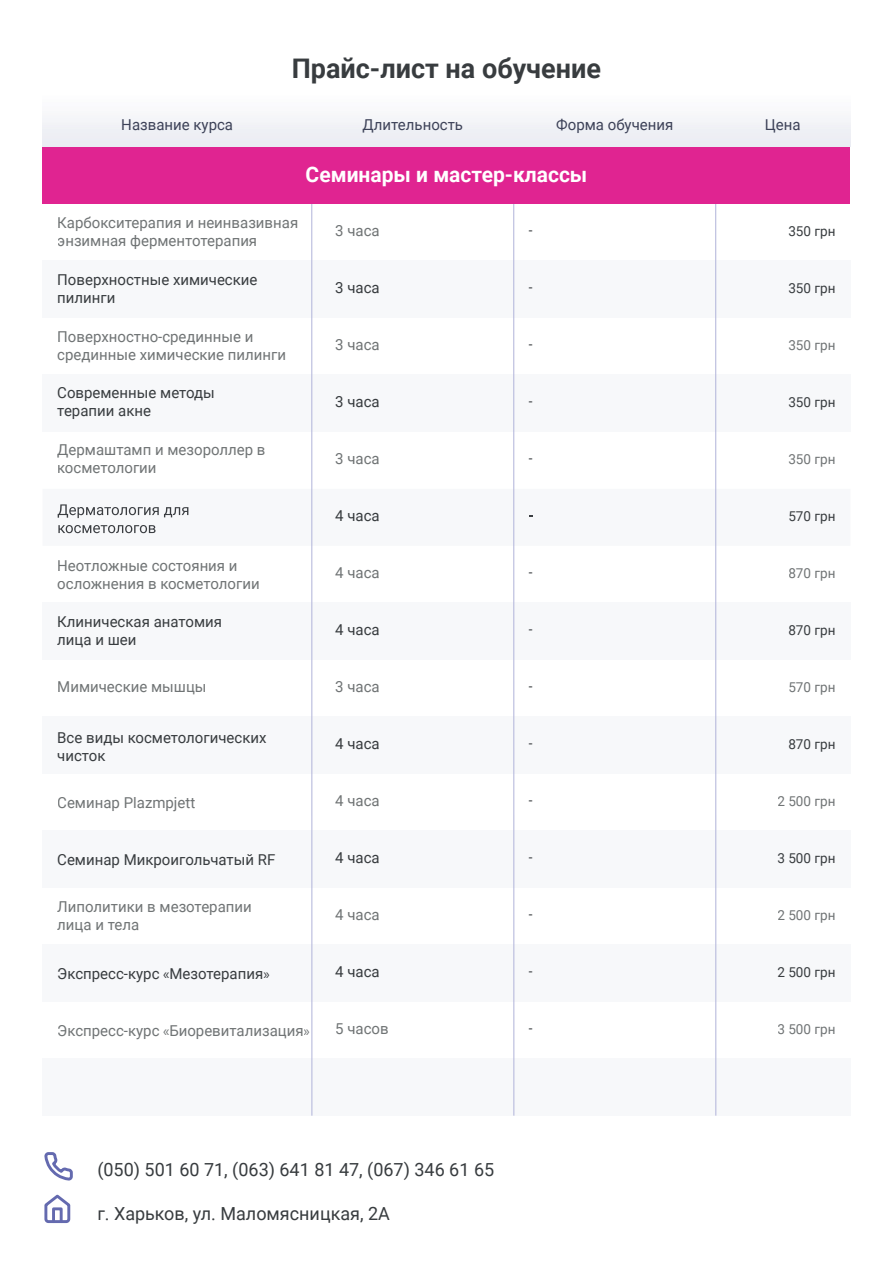
<style>
.page{position:relative;width:893px;height:1263px;background:#fff}
.page>*{position:absolute;margin:0;border:0;box-sizing:border-box;transform-origin:0 0}
.t1{font:700 27px "Roboto";color:#383c3f}
.t2{font:700 21px "Roboto";color:#fff}
.t3{font:18px "Roboto";color:#383c3f}
.t4{font:15px/18px "Roboto";color:#707475}
.t5{font:15px/18px "Roboto";color:#383c3f}
.t6{font:15px "Roboto";color:#3d4258}
.t7{font:13.5px "Roboto";color:#383c3f}
.t8{font:13.5px "Roboto";color:#707475}
.s1{font-family:"Myriad Pro"}
</style>
<div class="page">
<img style="left:311px;top:1059px;width:406px;height:57px">
<img style="left:311px;top:945px;width:406px;height:57px">
<img style="left:311px;top:831px;width:406px;height:57px">
<img style="left:311px;top:717px;width:406px;height:57px">
<img style="left:311px;top:603px;width:406px;height:57px">
<img style="left:311px;top:375px;width:406px;height:57px">
<img style="left:311px;top:261px;width:406px;height:57px">
<svg style="left:44px;top:1152px;width:29px;height:29px"></svg>
<svg style="left:44px;top:1194px;width:27px;height:30px"></svg>
<div style="left:52px;top:1207px;width:11px;height:16px;border:3px solid #646aaf"></div>
<img style="left:57px;top:489px;width:660px;height:57px">
<img style="left:58px;top:504px;width:130px;height:14px">
<img style="left:58px;top:525px;width:98px;height:8px">
<div style="left:43px;top:147px;width:807px;height:57px;background:#e02491"></div>
<h1 class="t1" style="left:292px;top:50px;width:311px">Прайс-лист на обучение</h1>
<p class="t6" style="left:121px;top:114px;width:113px">Название курса</p>
<p class="t6" style="left:363px;top:114px;width:102px">Длительность</p>
<p class="t6" style="left:556px;top:114px;width:119px">Форма обучения</p>
<p class="t6" style="left:765px;top:114px;width:37px">Цена</p>
<h2 class="t2" style="left:306px;top:159px;width:283px">Семинары и мастер-классы</h2>
<p class="t4" style="left:57px;top:213px;width:242px">Карбокситерапия и неинвазивная энзимная ферментотерапия</p>
<p class="t5" style="left:57px;top:270px;width:202px">Поверхностные химические пилинги</p>
<p class="t4" style="left:57px;top:327px;width:230px">Поверхностно-срединные и срединные химические пилинги</p>
<p class="t5" style="left:57px;top:384px;width:159px">Современные методы терапии акне</p>
<p class="t4" style="left:335px;top:221px;width:46px">3 часа</p>
<p class="t5" style="left:335px;top:278px;width:46px">3 часа</p>
<p class="t4" style="left:335px;top:335px;width:46px">3 часа</p>
<p class="t5" style="left:335px;top:392px;width:46px">3 часа</p>
<p class="t7" style="left:529px;top:220px;width:5px">-</p>
<p class="t7" style="left:529px;top:277px;width:5px">-</p>
<p class="t7" style="left:529px;top:334px;width:5px">-</p>
<p class="t7" style="left:529px;top:391px;width:5px">-</p>
<p class="t7" style="left:788px;top:222px;width:49px">350 грн</p>
<p class="t7" style="left:788px;top:279px;width:49px">350 грн</p>
<p class="t8" style="left:788px;top:336px;width:49px">350 грн</p>
<p class="t7" style="left:788px;top:393px;width:49px">350 грн</p>
<p class="t4" style="left:57px;top:440px;width:210px">Дермаштамп и мезороллер в косметологии</p>
<p class="t4" style="left:335px;top:449px;width:46px">3 часа</p>
<p class="t7" style="left:529px;top:448px;width:5px">-</p>
<p class="t8" style="left:788px;top:450px;width:49px">350 грн</p>
<p class="t5" style="left:335px;top:506px;width:46px">4 часа</p>
<p class="t7" style="left:788px;top:507px;width:49px">570 грн</p>
<p class="t4" style="left:57px;top:556px;width:204px">Неотложные состояния и осложнения в косметологии</p>
<p class="t5" style="left:57px;top:612px;width:166px">Клиническая анатомия лица и шеи</p>
<p class="t4" style="left:335px;top:563px;width:46px">4 часа</p>
<p class="t5" style="left:335px;top:620px;width:46px">4 часа</p>
<p class="t7" style="left:529px;top:562px;width:5px">-</p>
<p class="t7" style="left:529px;top:619px;width:5px">-</p>
<p class="t8" style="left:788px;top:564px;width:49px">870 грн</p>
<p class="t7" style="left:788px;top:621px;width:49px">870 грн</p>
<p class="t4" style="left:57px;top:678px;width:151px">Мимические мышцы</p>
<p class="t4" style="left:335px;top:677px;width:46px">3 часа</p>
<p class="t7" style="left:529px;top:676px;width:5px">-</p>
<p class="t8" style="left:788px;top:678px;width:49px">570 грн</p>
<p class="t5" style="left:57px;top:728px;width:211px">Все виды косметологических чисток</p>
<p class="t5" style="left:335px;top:734px;width:46px">4 часа</p>
<p class="t7" style="left:529px;top:733px;width:5px">-</p>
<p class="t7" style="left:788px;top:735px;width:49px">870 грн</p>
<p class="t4" style="left:57px;top:793px;width:140px">Семинар Plazmpjett</p>
<p class="t4" style="left:335px;top:791px;width:46px">4 часа</p>
<p class="t7" style="left:529px;top:790px;width:5px">-</p>
<p class="t8" style="left:777px;top:792px;width:60px">2 500 грн</p>
<p class="t5" style="left:57px;top:850px;width:220px">Cеминар Микроигольчатый RF</p>
<p class="t4" style="left:57px;top:897px;width:196px">Липолитики в мезотерапии лица и тела</p>
<p class="t5" style="left:57px;top:964px;width:214px">Экспресс-курс <span class="s1">«</span>Мезотерапия<span class="s1">»</span></p>
<p class="t5" style="left:335px;top:848px;width:46px">4 часа</p>
<p class="t4" style="left:335px;top:905px;width:46px">4 часа</p>
<p class="t5" style="left:335px;top:962px;width:46px">4 часа</p>
<p class="t7" style="left:529px;top:847px;width:5px">-</p>
<p class="t7" style="left:529px;top:904px;width:5px">-</p>
<p class="t7" style="left:529px;top:961px;width:5px">-</p>
<p class="t7" style="left:777px;top:849px;width:60px">3 500 грн</p>
<p class="t8" style="left:777px;top:906px;width:60px">2 500 грн</p>
<p class="t7" style="left:777px;top:963px;width:60px">2 500 грн</p>
<p class="t4" style="left:57px;top:1021px;width:254px">Экспресс-курс <span class="s1">«</span>Биоревитализация<span class="s1">»</span></p>
<p class="t4" style="left:335px;top:1019px;width:55px">5 часов</p>
<p class="t7" style="left:529px;top:1018px;width:5px">-</p>
<p class="t8" style="left:777px;top:1020px;width:60px">3 500 грн</p>
<p class="t3" style="left:97px;top:1157px;width:398px">(050) 501 60 71, (063) 641 81 47, (067) 346 61 65</p>
<p class="t3" style="left:97px;top:1201px;width:294px">г. Харьков, ул. Маломясницкая, 2А</p>
</div>
